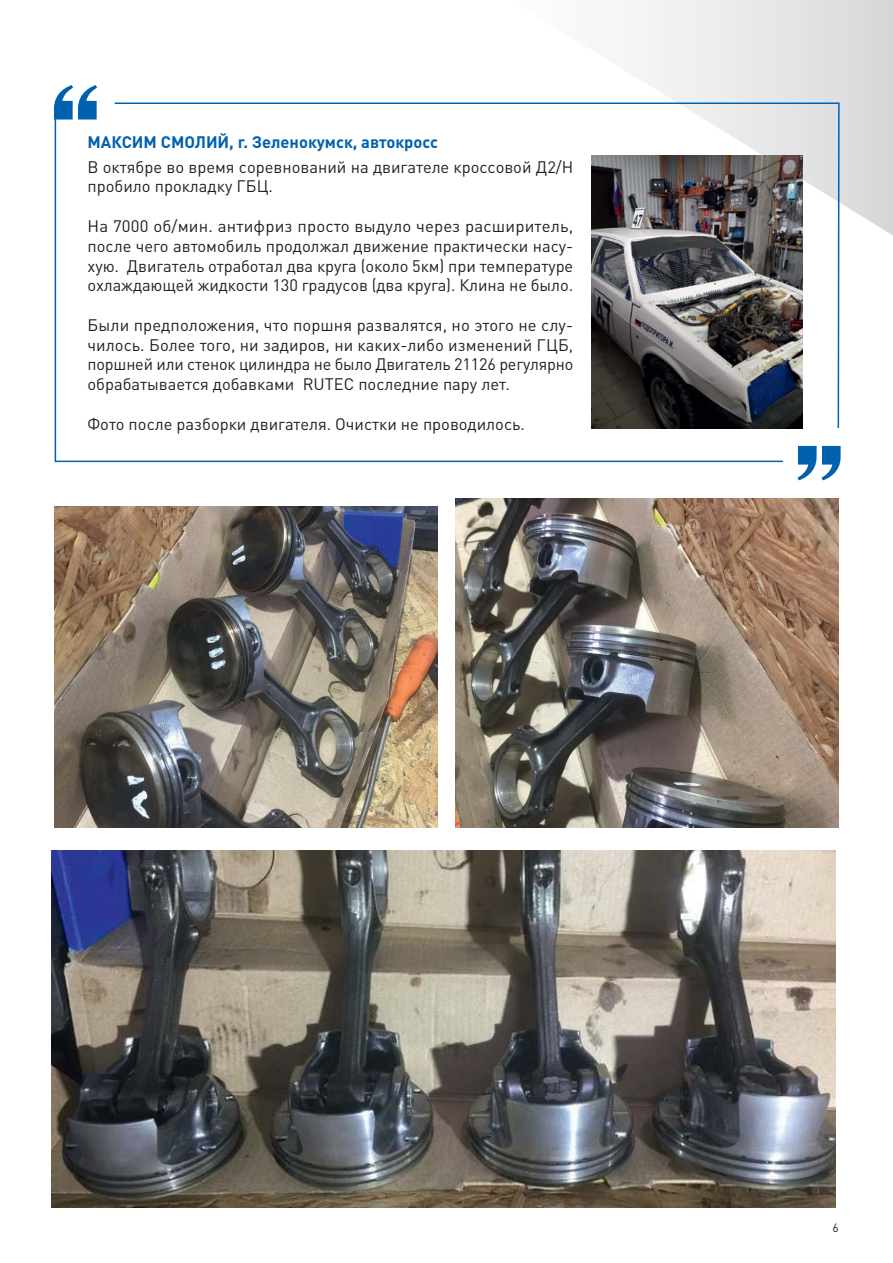
<style>
.page{position:relative;width:893px;height:1263px;background:#fff}
.page>*{position:absolute;margin:0;border:0;box-sizing:border-box;transform-origin:0 0}
.t1{font:16.5px/19.8px "DIN Pro";color:#231f20;text-align:justify}
.t2{font:700 16.5px "DIN Pro";color:#0061af}
.t3{font:12px "DIN Pro";color:#231f20}
</style>
<div class="page">
<svg style="left:624px;top:0;width:269px;height:235px"></svg>
<svg style="left:54px;top:119px;width:729px;height:344px"></svg>
<svg style="left:54px;top:85px;width:43px;height:34px"></svg>
<svg style="left:798px;top:446px;width:43px;height:34px"></svg>
<svg style="left:113px;top:102px;width:727px;height:328px"></svg>
<img style="left:591px;top:156px;width:212px;height:272px">
<img style="left:51px;top:850px;width:784px;height:358px">
<img style="left:55px;top:506px;width:383px;height:321px">
<img style="left:455px;top:499px;width:384px;height:328px">
<p class="t2" style="left:88px;top:136px;width:352px">МАКСИМ СМОЛИЙ, г. Зеленокумск, автокросс</p>
<p class="t1" style="left:88px;top:159px;width:487px">В октябре во время соревнований на двигателе кроссовой Д2/Н пробило прокладку ГБЦ.</p>
<p class="t1" style="left:88px;top:218px;width:487px">На 7000 об/мин. антифриз просто выдуло через расширитель, после чего автомобиль продолжал движение практически насу&shy;хую. Двигатель отработал два круга (около 5км) при температуре охлаждающей жидкости 130 градусов (два круга). Клина не было.</p>
<p class="t1" style="left:88px;top:317px;width:487px">Были предположения, что поршня развалятся, но этого не слу&shy;чилось. Более того, ни задиров, ни каких-либо изменений ГЦБ, поршней или стенок цилиндра не было Двигатель 21126 регулярно обрабатывается добавками RUTEС последние пару лет.</p>
<p class="t1" style="left:88px;top:416px;width:439px">Фото после разборки двигателя. Очистки не проводилось.</p>
<p class="t3" style="left:832px;top:1223px;width:8px">6</p>
</div>
